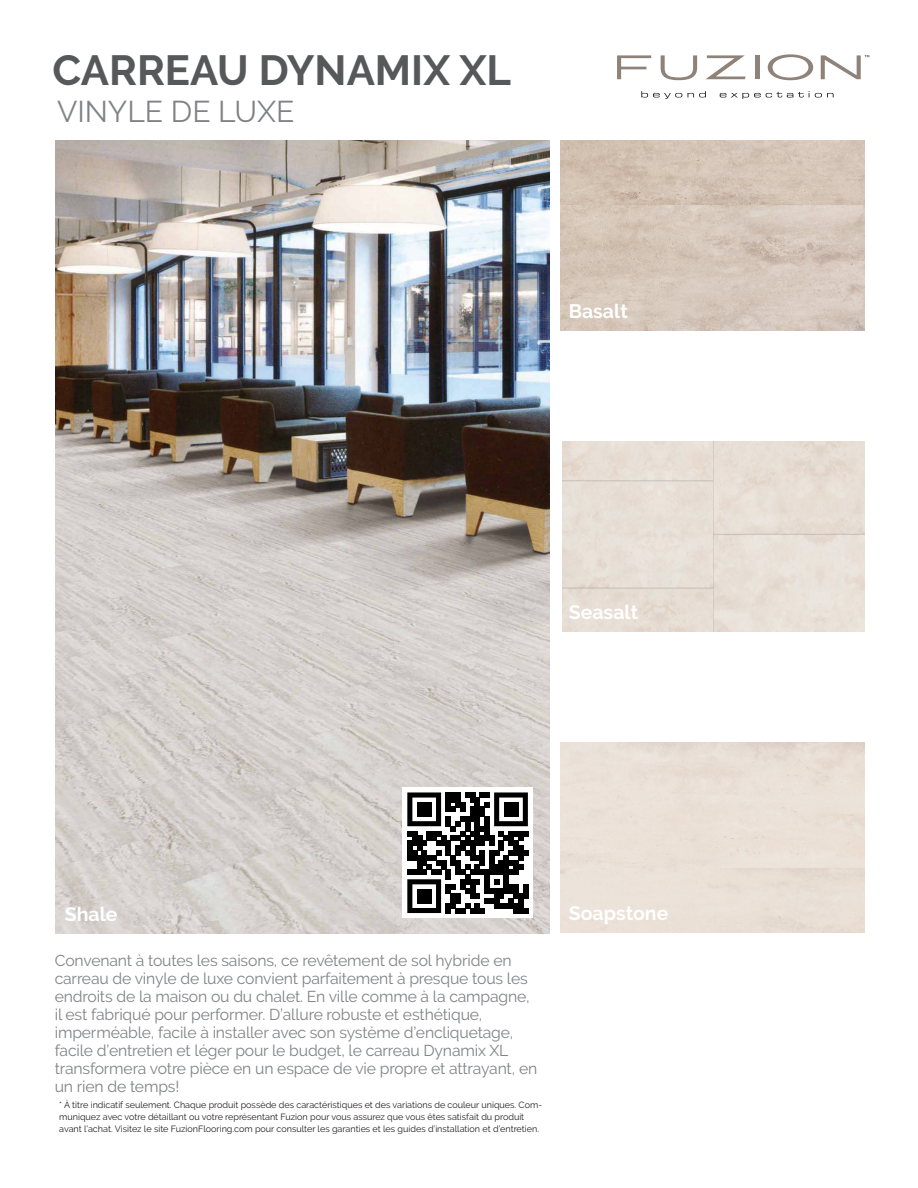
<style>
.page{position:relative;width:918px;height:1188px;background:#fff}
.page>*{position:absolute;margin:0;border:0;box-sizing:border-box;transform-origin:0 0}
.t1{font:700 42px "Raleway";color:#57585a}
.t2{font:30px "Raleway";color:#808285}
.t3{font:700 19.5px "Raleway";color:#fff}
.t4{font:15.75px/18px "Raleway";letter-spacing:-.01em;color:#808285}
.t5{font:9px/12px "Raleway";color:#231f20}
</style>
<div class="page">
<svg style="left:617px;top:55px;width:34px;height:24px"></svg>
<svg style="left:661px;top:55px;width:36px;height:25px"></svg>
<svg style="left:706px;top:55px;width:40px;height:24px"></svg>
<hr style="left:755px;top:55px;width:4px;height:24px;background:#8f8279">
<svg style="left:768px;top:54px;width:45px;height:26px"></svg>
<svg style="left:821px;top:55px;width:48px;height:24px"></svg>
<svg style="left:641px;top:91px;width:41px;height:8px"></svg>
<svg style="left:688px;top:91px;width:18px;height:7px"></svg>
<svg style="left:720px;top:91px;width:114px;height:8px"></svg>
<img style="left:56px;top:141px;width:493px;height:793px">
<img style="left:560px;top:141px;width:305px;height:190px">
<div style="left:403px;top:788px;width:130px;height:130px;background:#fff"></div>
<svg style="left:407px;top:792px;width:121px;height:121px"></svg>
<div style="left:417px;top:802px;width:14px;height:15px;background:#000"></div>
<div style="left:504px;top:802px;width:14px;height:15px;background:#000"></div>
<div style="left:417px;top:889px;width:14px;height:14px;background:#000"></div>
<img style="left:562px;top:442px;width:303px;height:190px">
<p class="t1" style="left:52px;top:46px;width:460px">CARREAU DYNAMIX XL</p>
<h2 class="t2" style="left:57px;top:94px;width:239px">VINYLE DE LUXE</h2>
<p class="t3" style="left:569px;top:300px;width:61px">Basalt</p>
<p class="t3" style="left:569px;top:601px;width:71px">Seasalt</p>
<p class="t3" style="left:65px;top:903px;width:54px">Shale</p>
<p class="t4" style="left:55px;top:951px;width:484px">Convenant à toutes les saisons, ce revêtement de sol hybride en carreau de vinyle de luxe convient parfaitement à presque tous les endroits de la maison ou du chalet. En ville comme à la campagne, il est fabriqué pour performer. D’allure robuste et esthétique, imperméable, facile à installer avec son système d’encliquetage, facile d’entretien et léger pour le budget, le carreau Dynamix XL transformera votre pièce en un espace de vie propre et attrayant, en un rien de temps!</p>
<p class="t5" style="left:59px;top:1099px;width:484px">* À titre indicatif seulement. Chaque produit possède des caractéristiques et des variations de couleur uniques. Com&shy;muniquez avec votre détaillant ou votre représentant Fuzion pour vous assurez que vous êtes satisfait du produit avant l’achat. Visitez le site FuzionFlooring.com pour consulter les garanties et les guides d’installation et d’entretien.</p>
<p class="t3" style="left:569px;top:902px;width:101px">Soapstone</p>
</div>
